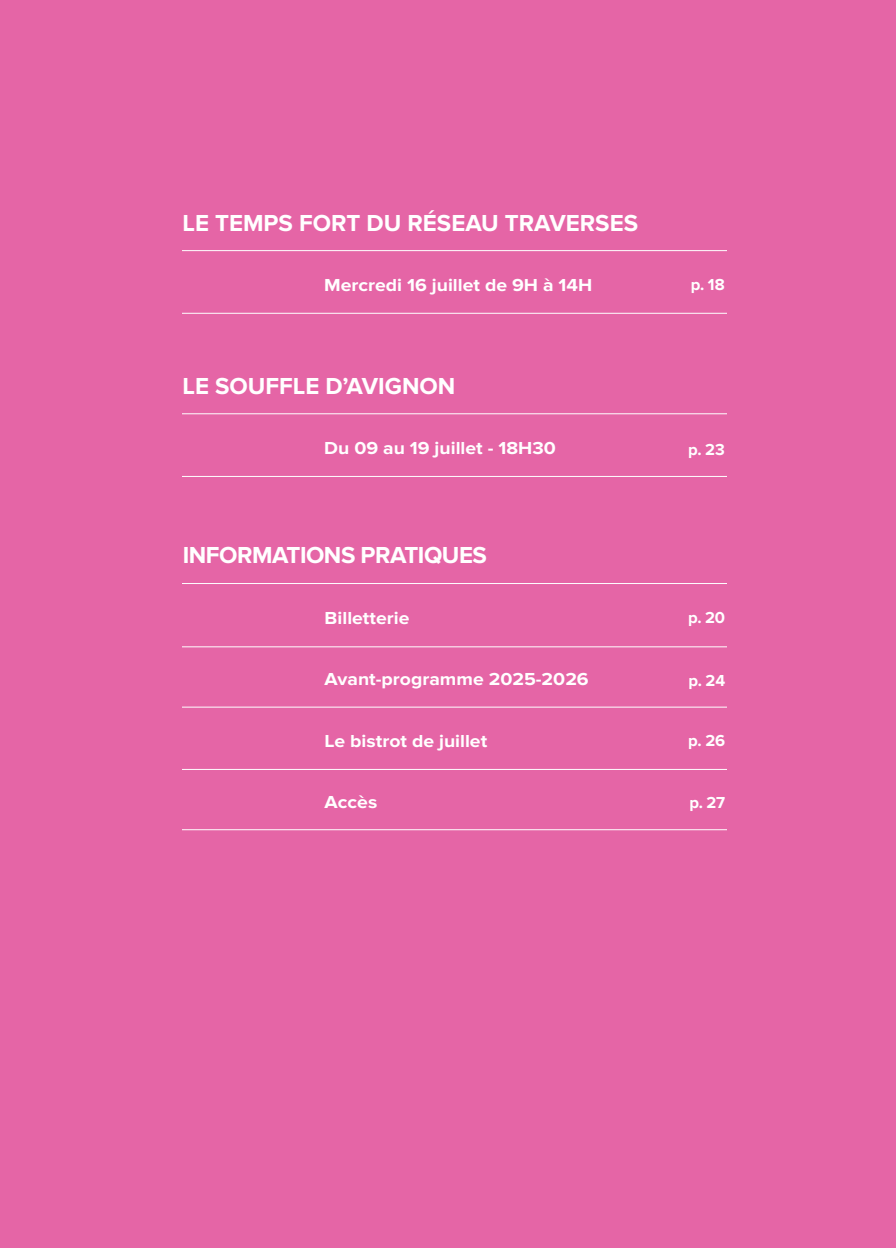
<style>
.page{position:relative;width:896px;height:1248px;background:#fff}
.page>*{position:absolute;margin:0;border:0;box-sizing:border-box;transform-origin:0 0}
.t1{font:700 24px "Proxima Nova";color:#fff}
.t2{font:700 24px "Proxima Nova";letter-spacing:-.02em;color:#fff}
.t3{font:700 18px "Proxima Nova";color:#fff;scale:1.08 1}
.t4{font:700 16.4px "Proxima Nova";letter-spacing:-.01em;color:#fff}
</style>
<div class="page">
<div style="left:0;top:0;width:896px;height:1247px;background:#e565a6"></div>
<hr style="left:159px;top:706px;width:671px;height:1px;background:#fff">
<hr style="left:159px;top:829px;width:671px;height:1px;background:#fff">
<hr style="left:159px;top:313px;width:671px;height:1px;background:#fff">
<hr style="left:159px;top:250px;width:671px;height:1px;background:#fff">
<hr style="left:159px;top:583px;width:671px;height:1px;background:#fff">
<hr style="left:159px;top:646px;width:671px;height:1px;background:#fff">
<hr style="left:159px;top:768px;width:671px;height:1px;background:#fff">
<hr style="left:159px;top:476px;width:671px;height:1px;background:#fff">
<hr style="left:159px;top:413px;width:671px;height:1px;background:#fff">
<div style="left:112px;top:139px;width:70px;height:736px;background:#e565a6"></div>
<div style="left:727px;top:108px;width:130px;height:998px;background:#e565a6"></div>
<h1 class="t1" style="left:182px;top:209px;width:457px">LE TEMPS FORT DU RÉSEAU TRAVERSES</h1>
<p class="t3" style="left:324px;top:274px;width:250px">Mercredi 16 juillet de 9H à 14H</p>
<h1 class="t1" style="left:182px;top:372px;width:274px">LE SOUFFLE D’AVIGNON</h1>
<p class="t3" style="left:324px;top:438px;width:216px">Du 09 au 19 juillet - 18H30</p>
<h1 class="t2" style="left:183px;top:541px;width:306px">INFORMATIONS PRATIQUES</h1>
<p class="t3" style="left:325px;top:607px;width:80px">Billetterie</p>
<p class="t3" style="left:325px;top:669px;width:246px">Avant-programme 2025-2026</p>
<p class="t3" style="left:325px;top:730px;width:152px">Le bistrot de juillet</p>
<p class="t3" style="left:325px;top:791px;width:50px">Accès</p>
<p class="t4" style="left:691px;top:275px;width:36px">p. 18</p>
<p class="t4" style="left:688px;top:439px;width:38px">p. 23</p>
<p class="t4" style="left:688px;top:608px;width:39px">p. 20</p>
<p class="t4" style="left:688px;top:670px;width:38px">p. 24</p>
<p class="t4" style="left:688px;top:731px;width:38px">p. 26</p>
<p class="t4" style="left:689px;top:793px;width:37px">p. 27</p>
</div>
